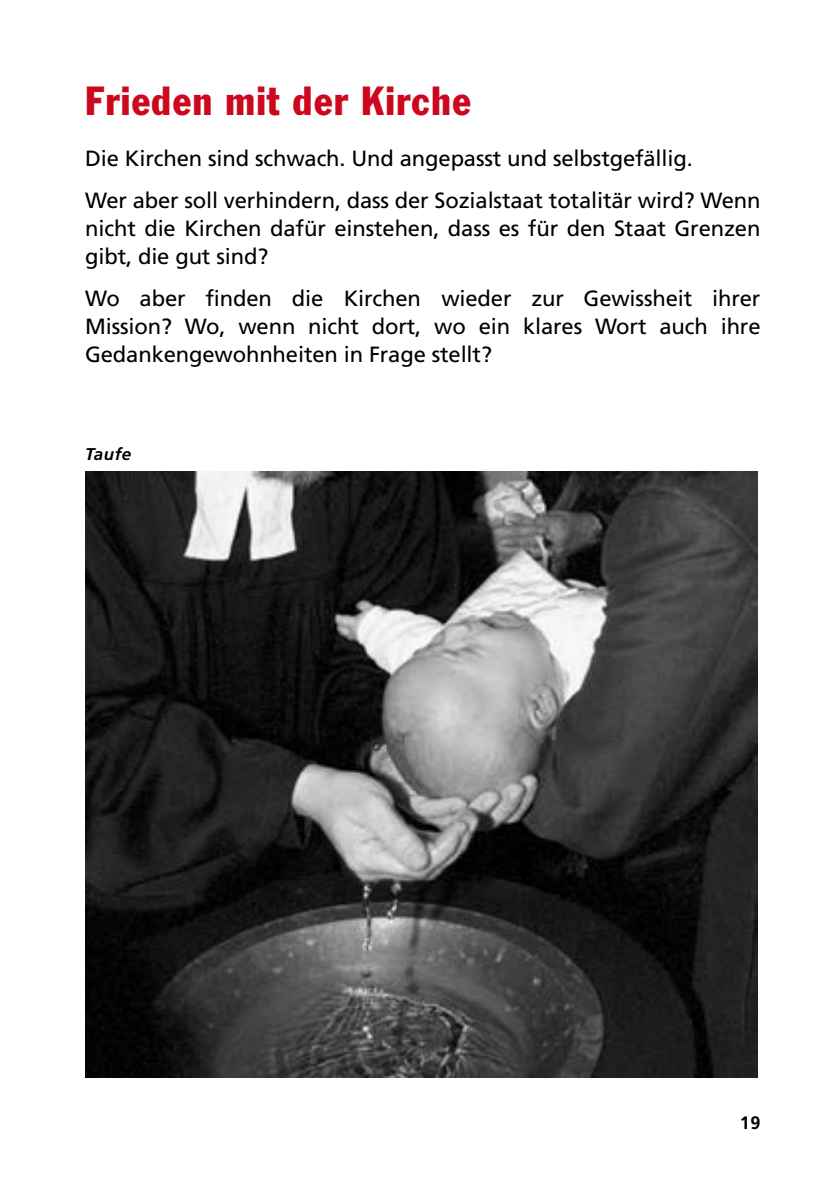
<style>
.page{position:relative;width:840px;height:1191px;background:#fff}
.page>*{position:absolute;margin:0;border:0;box-sizing:border-box;transform-origin:0 0}
.kolumnentitel_innen{font:condensed 40px "Franklin Gothic Std";letter-spacing:.03em;color:#cd071e}
.grundtext_innen{font:22px/28px "Frutiger LT Pro";letter-spacing:-.005em;color:#000;text-align:justify}
.t1{font:700 18px "Frutiger LT Pro";color:#000}
.Bildlegenden{font:italic 700 17px "Frutiger LT Pro";letter-spacing:.03em;color:#000}
</style>
<div class="page">
<img style="left:85px;top:471px;width:672px;height:606px">
<p class="kolumnentitel_innen" style="left:85px;top:77px;width:387px">Frieden mit der Kirche</p>
<p class="grundtext_innen" style="left:85px;top:144px;width:609px">Die Kirchen sind schwach. Und angepasst und selbstgefällig.</p>
<p class="grundtext_innen" style="left:85px;top:187px;width:676px">Wer aber soll verhindern, dass der Sozialstaat totalitär wird? Wenn nicht die Kirchen dafür einstehen, dass es für den Staat Grenzen gibt, die gut sind?</p>
<p class="grundtext_innen" style="left:85px;top:285px;width:676px">Wo aber finden die Kirchen wieder zur Gewissheit ihrer Mission? Wo, wenn nicht dort, wo ein klares Wort auch ihre Gedankengewohnheiten in Frage stellt?</p>
<p class="Bildlegenden" style="left:85px;top:444px;width:48px">Taufe</p>
<p class="t1" style="left:739px;top:1111px;width:22px">19</p>
</div>
